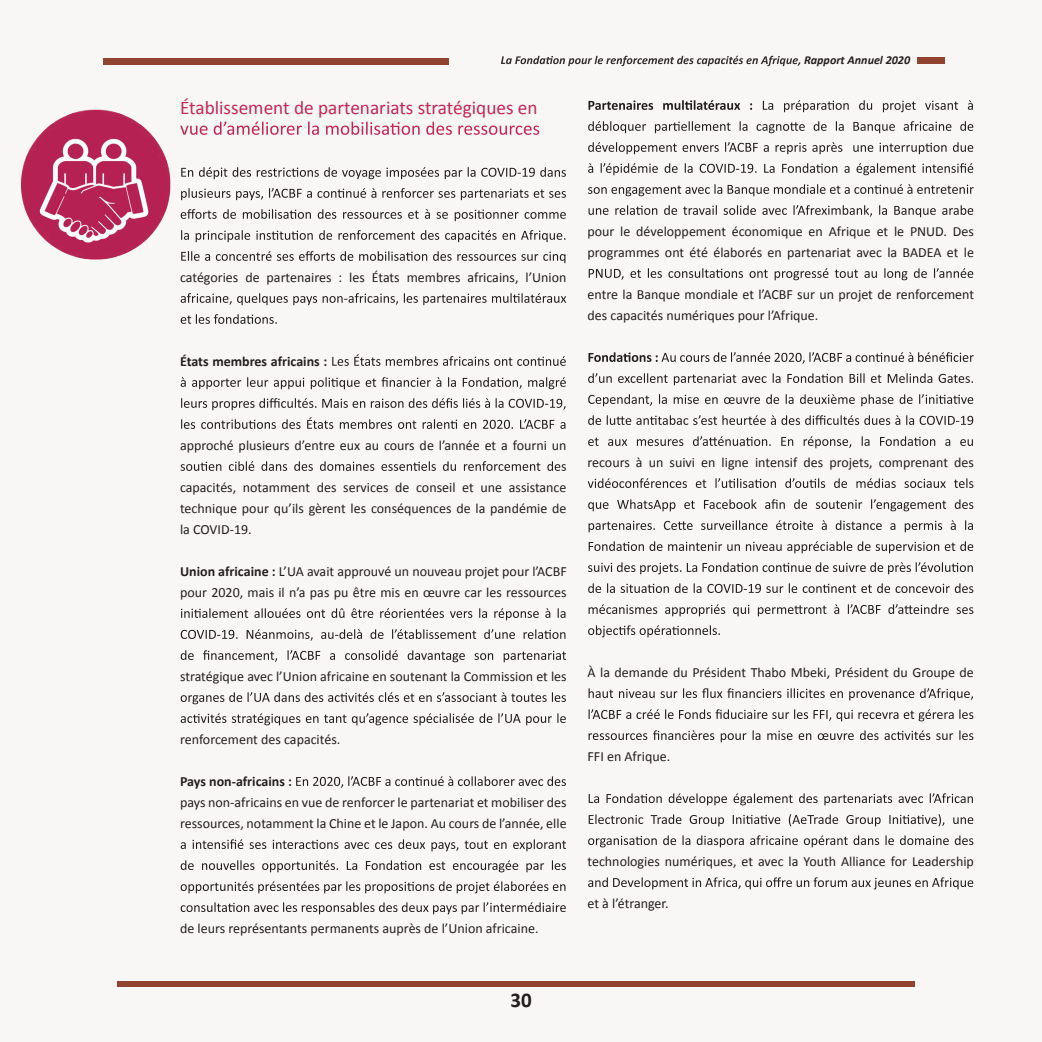
<style>
.page{position:relative;width:1042px;height:1042px;background:#f8f7f6}
.page>*{position:absolute;margin:0;border:0;box-sizing:border-box;transform-origin:0 0}
.t1{font:700 21px "Calibri";color:#241f1f}
.t2{font:19.25px "Calibri";color:#c52655}
.t3{font:14px/21px "Calibri";color:#241f1f}
.t4{font:700 14px "Calibri";color:#241f1f}
.t5{font:italic 700 12.08px "Calibri";color:#241f1f}
.t6{font:italic 700 10.5px "Calibri";color:#241f1f}
.s1{font-weight:700}
</style>
<div class="page">
<div style="left:104px;top:58px;width:345px;height:6px;background:#904430"></div>
<svg style="left:181px;top:121px;width:358px;height:14px"></svg>
<svg style="left:181px;top:167px;width:385px;height:12px"></svg>
<svg style="left:181px;top:188px;width:385px;height:12px"></svg>
<svg style="left:181px;top:209px;width:385px;height:12px"></svg>
<svg style="left:181px;top:230px;width:384px;height:12px"></svg>
<svg style="left:181px;top:251px;width:384px;height:12px"></svg>
<svg style="left:181px;top:293px;width:385px;height:12px"></svg>
<svg style="left:181px;top:314px;width:96px;height:10px"></svg>
<svg style="left:332px;top:354px;width:234px;height:12px"></svg>
<svg style="left:181px;top:377px;width:385px;height:12px"></svg>
<svg style="left:181px;top:398px;width:384px;height:12px"></svg>
<svg style="left:181px;top:417px;width:384px;height:12px"></svg>
<svg style="left:181px;top:461px;width:385px;height:10px"></svg>
<svg style="left:181px;top:608px;width:384px;height:12px"></svg>
<svg style="left:181px;top:629px;width:384px;height:12px"></svg>
<svg style="left:181px;top:650px;width:385px;height:12px"></svg>
<svg style="left:181px;top:692px;width:385px;height:12px"></svg>
<svg style="left:181px;top:713px;width:385px;height:12px"></svg>
<svg style="left:296px;top:776px;width:270px;height:12px"></svg>
<svg style="left:181px;top:839px;width:385px;height:12px"></svg>
<svg style="left:181px;top:860px;width:385px;height:12px"></svg>
<svg style="left:181px;top:881px;width:384px;height:12px"></svg>
<svg style="left:181px;top:902px;width:385px;height:12px"></svg>
<svg style="left:588px;top:100px;width:164px;height:10px"></svg>
<svg style="left:763px;top:100px;width:210px;height:12px"></svg>
<svg style="left:588px;top:121px;width:385px;height:12px"></svg>
<svg style="left:588px;top:142px;width:385px;height:12px"></svg>
<svg style="left:588px;top:163px;width:385px;height:12px"></svg>
<svg style="left:588px;top:184px;width:385px;height:12px"></svg>
<svg style="left:588px;top:205px;width:385px;height:12px"></svg>
<svg style="left:589px;top:268px;width:384px;height:12px"></svg>
<svg style="left:588px;top:352px;width:385px;height:12px"></svg>
<svg style="left:588px;top:373px;width:385px;height:12px"></svg>
<svg style="left:588px;top:394px;width:385px;height:12px"></svg>
<svg style="left:588px;top:415px;width:385px;height:10px"></svg>
<svg style="left:588px;top:436px;width:385px;height:12px"></svg>
<svg style="left:588px;top:478px;width:385px;height:10px"></svg>
<svg style="left:588px;top:499px;width:385px;height:12px"></svg>
<svg style="left:588px;top:520px;width:385px;height:12px"></svg>
<svg style="left:589px;top:541px;width:384px;height:12px"></svg>
<svg style="left:588px;top:562px;width:385px;height:12px"></svg>
<svg style="left:588px;top:583px;width:385px;height:10px"></svg>
<svg style="left:588px;top:604px;width:385px;height:12px"></svg>
<svg style="left:588px;top:625px;width:132px;height:12px"></svg>
<svg style="left:588px;top:688px;width:385px;height:12px"></svg>
<svg style="left:588px;top:709px;width:385px;height:12px"></svg>
<svg style="left:588px;top:730px;width:385px;height:12px"></svg>
<svg style="left:589px;top:793px;width:384px;height:12px"></svg>
<svg style="left:589px;top:814px;width:384px;height:12px"></svg>
<svg style="left:588px;top:835px;width:385px;height:12px"></svg>
<svg style="left:588px;top:877px;width:385px;height:12px"></svg>
<img style="left:21px;top:109px;width:160px;height:151px">
<div style="left:117px;top:981px;width:798px;height:5px;background:#904430"></div>
<div style="left:917px;top:57px;width:27px;height:7px;background:#904430"></div>
<svg style="left:501px;top:56px;width:299px;height:10px"></svg>
<h2 class="t2" style="left:180px;top:95px;width:359px">Établissement de partenariats stratégiques en</h2>
<p class="t5" style="left:804px;top:51px;width:108px">Rapport Annuel 2020</p>
<p class="t6" style="left:799px;top:54px;width:94px">Rapport Annuel 2020</p>
<p class="t3" style="left:180px;top:266px;width:388px">catégories de partenaires : les États membres africains, l’Union</p>
<p class="t4" style="left:180px;top:351px;width:149px">États membres africains :</p>
<p class="t3" style="left:587px;top:220px;width:388px">pour le développement économique en Afrique et le PNUD. Des programmes ont été élaborés en partenariat avec la BADEA et le</p>
<p class="t3" style="left:587px;top:283px;width:388px">entre la Banque mondiale et l’ACBF sur un projet de renforcement des capacités numériques pour l’Afrique.</p>
<p class="t3" style="left:180px;top:434px;width:388px">approché plusieurs d’entre eux au cours de l’année et a fourni un</p>
<p class="t3" style="left:180px;top:476px;width:388px;text-align:justify">capacités, notamment des services de conseil et une assistance technique pour qu’ils gèrent les conséquences de la pandémie de la COVID-19.</p>
<p class="t3" style="left:180px;top:560px;width:388px"><span class="s1">Union africaine :</span> L’UA avait approuvé un nouveau projet pour l’ACBF pour 2020, mais il n’a pas pu être mis en œuvre car les ressources</p>
<p class="t3" style="left:587px;top:451px;width:388px">recours à un suivi en ligne intensif des projets, comprenant des</p>
<p class="t3" style="left:180px;top:665px;width:388px">stratégique avec l’Union africaine en soutenant la Commission et les</p>
<p class="t3" style="left:180px;top:728px;width:162px">renforcement des capacités.</p>
<p class="t4" style="left:180px;top:771px;width:113px">Pays non-africains :</p>
<p class="t3" style="left:180px;top:791px;width:388px">pays non-africains en vue de renforcer le partenariat et mobiliser des ressources, notamment la Chine et le Japon. Au cours de l’année, elle</p>
<p class="t3" style="left:180px;top:917px;width:360px">de leurs représentants permanents auprès de l’Union africaine.</p>
<p class="t3" style="left:587px;top:661px;width:388px">À la demande du Président Thabo Mbeki, Président du Groupe de</p>
<p class="t3" style="left:587px;top:745px;width:84px">FFI en Afrique.</p>
<p class="t3" style="left:587px;top:850px;width:388px">technologies numériques, et avec la Youth Alliance for Leadership</p>
<p class="t3" style="left:587px;top:892px;width:83px">et à l’étranger.</p>
<h1 class="t1" style="left:510px;top:985px;width:23px">30</h1>
</div>
